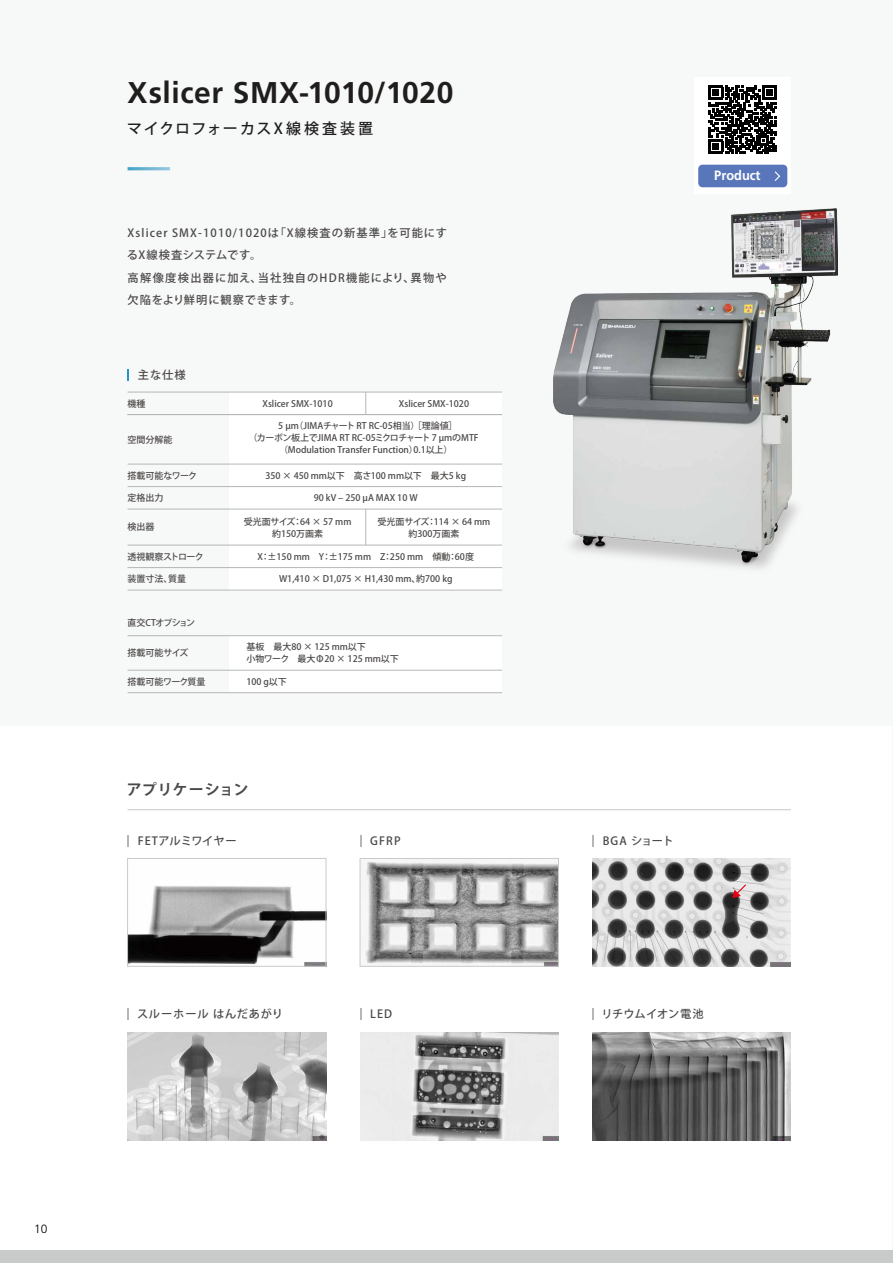
<style>
.page{position:relative;width:893px;height:1263px;background:#fff}
.page>*{position:absolute;margin:0;border:0;box-sizing:border-box;transform-origin:0 0}
.t1{font:700 30px "Frutiger LT Std";letter-spacing:.015em;color:#1f1e1d}
.t2{font:500 15px "Koz Go Pr 6 N";letter-spacing:.125em;color:#1f1e1d}
.t3{font:700 15px "Koz Go Pr 6 N";letter-spacing:.02em;color:#4c4948}
.t4{font:700 13.5px "Frutiger LT Std";color:#fff;scale:.95 1}
.t5{font:300 12px "Frutiger LT Std";color:#000}
.t6{font:500 11.25px/22.5px "Koz Go Pr 6 N";letter-spacing:.09em;color:#4c4948}
.t7{font:500 11.25px "Koz Go Pr 6 N";letter-spacing:.065em;color:#4c4948}
.t8{font:500 11.25px "Koz Go Pr 6 N";color:#4c4948}
.t9{font:500 11.25px "Koz Go Pr 6 N";letter-spacing:-.005em;color:#4c4948}
.t10{font:500 9px/12px "Koz Go Pr 6 N";color:#4c4948;text-align:center}
.t11{font:500 9px "Koz Go Pr 6 N";letter-spacing:-.055em;color:#4c4948}
.t12{font:500 9px "Koz Go Pr 6 N";letter-spacing:-.03em;color:#4c4948}
.t13{font:500 9px "Koz Go Pr 6 N";letter-spacing:-.05em;color:#4c4948}
</style>
<div class="page">
<div style="left:0;top:0;width:893px;height:725px;background:#f7f8f8"></div>
<hr style="left:128px;top:167px;width:42px;height:3px;background:#fff">
<img style="left:553px;top:208px;width:285px;height:361px">
<div style="left:229px;top:392px;width:273px;height:198px;background:#fff"></div>
<hr style="left:128px;top:567px;width:374px;height:1px;background:#b5b6b6">
<hr style="left:128px;top:590px;width:374px;height:1px;background:#b5b6b6">
<hr style="left:128px;top:545px;width:374px;height:1px;background:#b5b6b6">
<hr style="left:128px;top:509px;width:374px;height:1px;background:#b5b6b6">
<hr style="left:128px;top:486px;width:374px;height:1px;background:#b5b6b6">
<hr style="left:128px;top:464px;width:374px;height:1px;background:#b5b6b6">
<hr style="left:128px;top:414px;width:374px;height:1px;background:#b5b6b6">
<hr style="left:128px;top:392px;width:374px;height:1px;background:#b5b6b6">
<hr style="left:365px;top:509px;width:1px;height:36px;background:#b5b6b6">
<svg style="left:365px;top:393px;width:1px;height:21px"></svg>
<hr style="left:128px;top:809px;width:663px;height:1px;background:#c9caca">
<svg style="left:592px;top:835px;width:2px;height:11px"></svg>
<img style="left:592px;top:858px;width:199px;height:108px">
<svg style="left:732px;top:883px;width:15px;height:15px"></svg>
<img style="left:129px;top:886px;width:195px;height:79px">
<svg style="left:128px;top:1008px;width:1px;height:12px"></svg>
<img style="left:128px;top:1032px;width:198px;height:108px">
<svg style="left:360px;top:1008px;width:2px;height:12px"></svg>
<img style="left:360px;top:1032px;width:198px;height:108px">
<svg style="left:592px;top:1008px;width:2px;height:12px"></svg>
<img style="left:592px;top:1032px;width:199px;height:108px">
<svg style="left:360px;top:835px;width:2px;height:11px"></svg>
<div style="left:127px;top:858px;width:199px;height:109px;border:1px solid #c9caca"></div>
<img style="left:365px;top:861px;width:192px;height:104px">
<div style="left:360px;top:858px;width:199px;height:109px;border:1px solid #c9caca"></div>
<div style="left:695px;top:77px;width:96px;height:116px;background:#fff"></div>
<div style="left:698px;top:165px;width:89px;height:22px;background:#5976ba;border-radius:4px"></div>
<svg style="left:774px;top:171px;width:7px;height:10px"></svg>
<svg style="left:709px;top:85px;width:68px;height:69px"></svg>
<div style="left:229px;top:636px;width:273px;height:57px;background:#fff"></div>
<hr style="left:128px;top:635px;width:374px;height:1px;background:#b5b6b6">
<hr style="left:128px;top:692px;width:374px;height:1px;background:#b5b6b6">
<hr style="left:128px;top:670px;width:374px;height:1px;background:#b5b6b6">
<div style="left:0;top:1250px;width:893px;height:13px;background:#c9caca"></div>
<h1 class="t1" style="left:128px;top:74px;width:327px">Xslicer SMX-1010/1020</h1>
<h2 class="t2" style="left:127px;top:120px;width:247px">マイクロフォーカスX線検査装置</h2>
<p class="t6" style="left:127px;top:222px;width:322px">Xslicer SMX-1010/1020は「X線検査の新基準」を可能にするX線検査システムです。<br>高解像度検出器に加え、当社独自のHDR機能により、異物や欠陥をより鮮明に観察できます。</p>
<p class="t6" style="left:138px;top:364px;width:50px">主な仕様</p>
<p class="t10" style="left:128px;top:398px;width:19px">機種</p>
<p class="t10" style="left:263px;top:398px;width:72px">Xslicer SMX-1010</p>
<p class="t10" style="left:399px;top:398px;width:72px">Xslicer SMX-1020</p>
<p class="t10" style="left:128px;top:434px;width:46px">空間分解能</p>
<p class="t10" style="left:128px;top:470px;width:71px">搭載可能なワーク</p>
<p class="t10" style="left:128px;top:492px;width:37px">定格出力</p>
<p class="t10" style="left:128px;top:521px;width:28px">検出器</p>
<p class="t11" style="left:128px;top:551px;width:78px">透視観察ストローク</p>
<p class="t10" style="left:128px;top:573px;width:60px">装置寸法、質量</p>
<p class="t13" style="left:128px;top:618px;width:69px">直交CTオプション</p>
<p class="t10" style="left:128px;top:647px;width:62px">搭載可能サイズ</p>
<p class="t12" style="left:128px;top:676px;width:80px">搭載可能ワーク質量</p>
<p class="t10" style="left:278px;top:420px;width:181px">5 µm（JIMAチャート RT RC-05相当）［理論値］</p>
<p class="t10" style="left:249px;top:432px;width:232px">（カーボン板上でJIMA RT RC-05ミクロチャート 7 µmのMTF</p>
<p class="t10" style="left:279px;top:444px;width:175px">（Modulation Transfer Function）0.1以上）</p>
<p class="t10" style="left:265px;top:470px;width:202px">350 × 450 mm以下　高さ100 mm以下　最大5 kg</p>
<p class="t10" style="left:314px;top:492px;width:105px">90 kV ‒ 250 µA MAX 10 W</p>
<p class="t10" style="left:244px;top:515px;width:109px">受光面サイズ：64 × 57 mm約150万画素</p>
<p class="t10" style="left:378px;top:515px;width:114px">受光面サイズ：114 × 64 mm約300万画素</p>
<p class="t10" style="left:258px;top:551px;width:218px">X：±150 mm　Y：±175 mm　Z：250 mm　傾動：60度</p>
<p class="t10" style="left:279px;top:573px;width:175px">W1,410 × D1,075 × H1,430 mm、約700 kg</p>
<p class="t10" style="left:246px;top:641px;width:154px;text-align:left">基板　最大80 × 125 mm以下<br>小物ワーク　最大Φ20 × 125 mm以下</p>
<p class="t10" style="left:246px;top:676px;width:42px">100 g以下</p>
<h2 class="t3" style="left:127px;top:781px;width:123px">アプリケーション</h2>
<p class="t8" style="left:138px;top:835px;width:100px">FETアルミワイヤー</p>
<p class="t6" style="left:603px;top:830px;width:72px">BGA ショート</p>
<p class="t6" style="left:370px;top:830px;width:32px">GFRP</p>
<h3 class="t4" style="left:714px;top:167px;width:50px">Product</h3>
<p class="t7" style="left:137px;top:1008px;width:147px">スルーホール はんだあがり</p>
<p class="t6" style="left:370px;top:1003px;width:24px">LED</p>
<p class="t9" style="left:601px;top:1008px;width:104px">リチウムイオン電池</p>
<h3 class="t5" style="left:34px;top:1222px;width:15px">10</h3>
</div>
